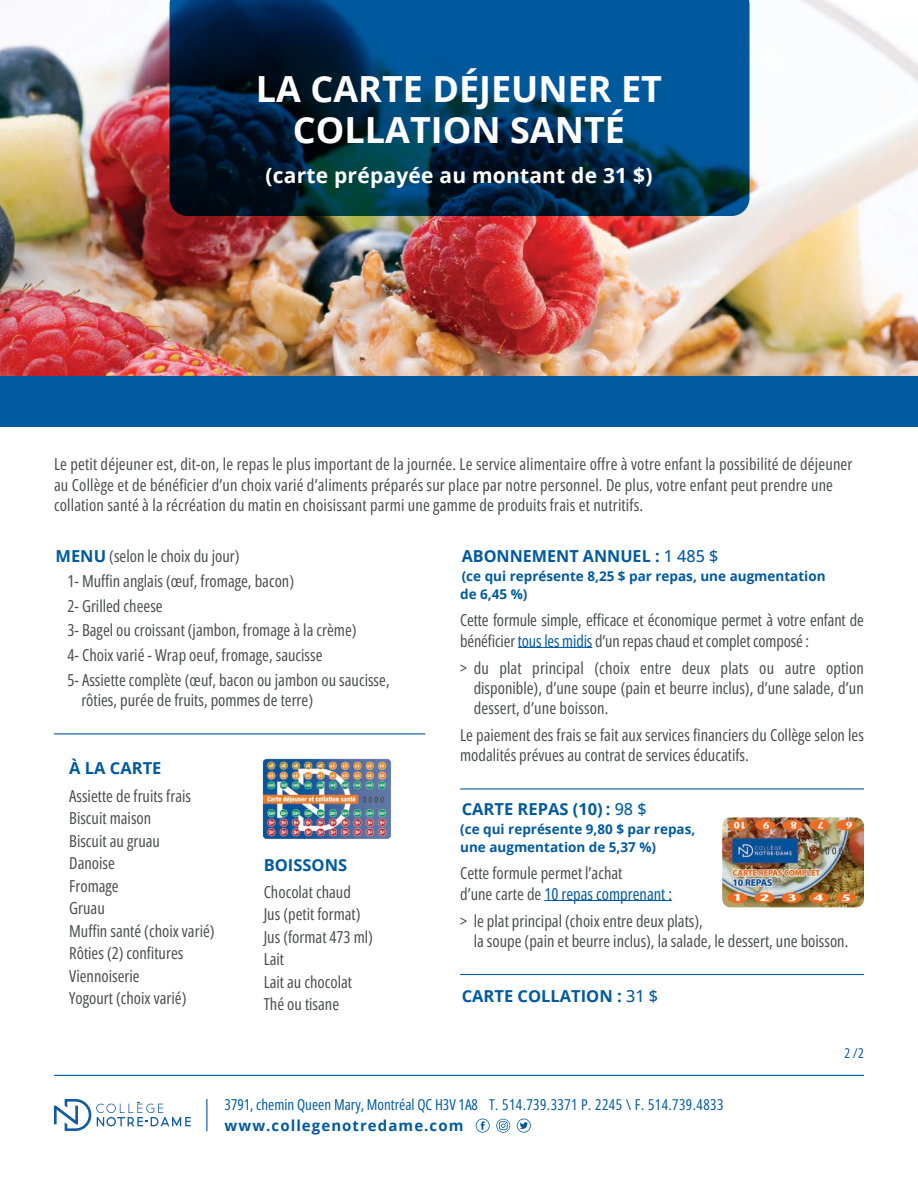
<style>
.page{position:relative;width:918px;height:1188px;background:#fff}
.page>*{position:absolute;margin:0;border:0;box-sizing:border-box;transform-origin:0 0}
.t1{font:700 36px/40.5px "Open Sans";color:#fff;text-align:center}
.t2{font:700 21px "Open Sans";letter-spacing:.01em;color:#fff}
.t3{font:16.5px/22.5px "Open Sans Condensed";color:#4b4c4d}
.t4{font:700 16.5px "Open Sans";color:#015a9f}
.t5{font:15px "Open Sans Condensed";color:#015a9f}
.t6{font:700 15px "Open Sans";letter-spacing:.07em;color:#015a9f}
.t7{font:700 13.5px/18px "Open Sans";color:#015a9f}
.t8{font:13.5px "Open Sans Condensed";color:#015a9f}
.s1{font-family:"Open Sans";font-weight:700;color:#015a9f}
.s2{font-weight:500}
.s3{color:#015a9f}
</style>
<div class="page">
<img style="left:0;top:0;width:918px;height:376px">
<svg style="left:170px;top:0;width:580px;height:216px;background:#003760"></svg>
<div style="left:0;top:376px;width:918px;height:50px;background:#015a9f"></div>
<hr style="left:54px;top:1075px;width:810px;height:1px;background:#015a9f">
<hr style="left:54px;top:733px;width:371px;height:1px;background:#015a9f">
<img style="left:262px;top:758px;width:129px;height:82px">
<hr style="left:518px;top:647px;width:74px;height:1px;background:#015a9f">
<hr style="left:460px;top:788px;width:404px;height:2px;background:#015a9f">
<hr style="left:544px;top:900px;width:128px;height:1px;background:#015a9f">
<hr style="left:460px;top:974px;width:404px;height:1px;background:#015a9f">
<img style="left:722px;top:817px;width:142px;height:90px">
<svg style="left:54px;top:1099px;width:137px;height:32px"></svg>
<hr style="left:206px;top:1099px;width:1px;height:32px;background:#015a9f">
<svg style="left:517px;top:1119px;width:14px;height:14px"></svg>
<svg style="left:476px;top:1119px;width:14px;height:14px"></svg>
<svg style="left:496px;top:1119px;width:14px;height:14px"></svg>
<h1 class="t1" style="left:256px;top:68px;width:408px">LA CARTE DÉJEUNER ET<br>COLLATION SANTÉ</h1>
<p class="t2" style="left:266px;top:161px;width:388px">(carte prépayée au montant de 31 $)</p>
<p class="t3" style="left:54px;top:454px;width:800px;line-height:20.2px">Le petit déjeuner est, dit-on, le repas le plus important de la journée. Le service alimentaire offre à votre enfant la possibilité de déjeuner au Collège et de bénéficier d’un choix varié d’aliments préparés sur place par notre personnel. De plus, votre enfant peut prendre une collation santé à la récréation du matin en choisissant parmi une gamme de produits frais et nutritifs.</p>
<p class="t3" style="left:67px;top:543px;width:324px;line-height:24.9px;text-indent:-12px"><span class="s1">MENU</span> (selon le choix du jour)<br>1- Muffin anglais (œuf, fromage, bacon)<br>2- Grilled cheese<br>3- Bagel ou croissant (jambon, fromage à la crème)<br>4- Choix varié - Wrap oeuf, fromage, saucisse<br>5- Assiette complète (œuf, bacon ou jambon ou saucisse,</p>
<p class="t3" style="left:81px;top:689px;width:233px">rôties, purée de fruits, pommes de terre)</p>
<p class="t4" style="left:69px;top:757px;width:94px">À LA CARTE</p>
<p class="t3" style="left:69px;top:784px;width:147px">Assiette de fruits frais<br>Biscuit maison<br>Biscuit au gruau<br>Danoise<br>Fromage<br>Gruau<br>Muffin santé (choix varié)<br>Rôties (2) confitures<br>Viennoiserie<br>Yogourt (choix varié)</p>
<p class="t4" style="left:264px;top:853px;width:85px">BOISSONS</p>
<p class="t3" style="left:264px;top:880px;width:111px">Chocolat chaud<br>Jus (petit format)<br>Jus (format 473 ml)<br>Lait<br>Lait au chocolat<br>Thé ou tisane</p>
<p class="t4" style="left:462px;top:544px;width:258px">ABONNEMENT ANNUEL : <span class="s2">1 485 $</span></p>
<p class="t7" style="left:460px;top:567px;width:367px">(ce qui représente 8,25 $ par repas, une augmentation de 6,45 %)</p>
<p class="t3" style="left:460px;top:610px;width:405px;line-height:20.2px">Cette formule simple, efficace et économique permet à votre enfant de bénéficier <span class="s3">tous les midis</span> d’un repas chaud et complet composé :</p>
<p class="t3" style="left:474px;top:657px;width:392px;line-height:20.2px;text-align:justify;text-indent:-13px">&gt; du plat principal (choix entre deux plats ou autre option disponible), d’une soupe (pain et beurre inclus), d’une salade, d’un dessert, d’une boisson.</p>
<p class="t3" style="left:460px;top:725px;width:405px;line-height:20.2px">Le paiement des frais se fait aux services financiers du Collège selon les modalités prévues au contrat de services éducatifs.</p>
<p class="t4" style="left:462px;top:797px;width:186px">CARTE REPAS (10) : <span class="s2">98 $</span></p>
<p class="t7" style="left:460px;top:820px;width:237px">(ce qui représente 9,80 $ par repas, une augmentation de 5,37 %)</p>
<p class="t3" style="left:460px;top:863px;width:214px;line-height:20.2px">Cette formule permet l’achat<br>d’une carte de <span class="s3">10 repas comprenant :</span></p>
<p class="t3" style="left:474px;top:910px;width:376px;line-height:20.2px;text-indent:-13px">&gt; le plat principal (choix entre deux plats),<br>la soupe (pain et beurre inclus), la salade, le dessert, une boisson.</p>
<p class="t4" style="left:462px;top:984px;width:198px">CARTE COLLATION : <span class="s2">31 $</span></p>
<p class="t8" style="left:844px;top:1044px;width:21px">2 / 2</p>
<p class="t5" style="left:225px;top:1094px;width:500px">3791, chemin Queen Mary, Montréal QC H3V 1A8 T. 514.739.3371 P. 2245 \ F. 514.739.4833</p>
<p class="t6" style="left:225px;top:1115px;width:240px">www.collegenotredame.com</p>
</div>
